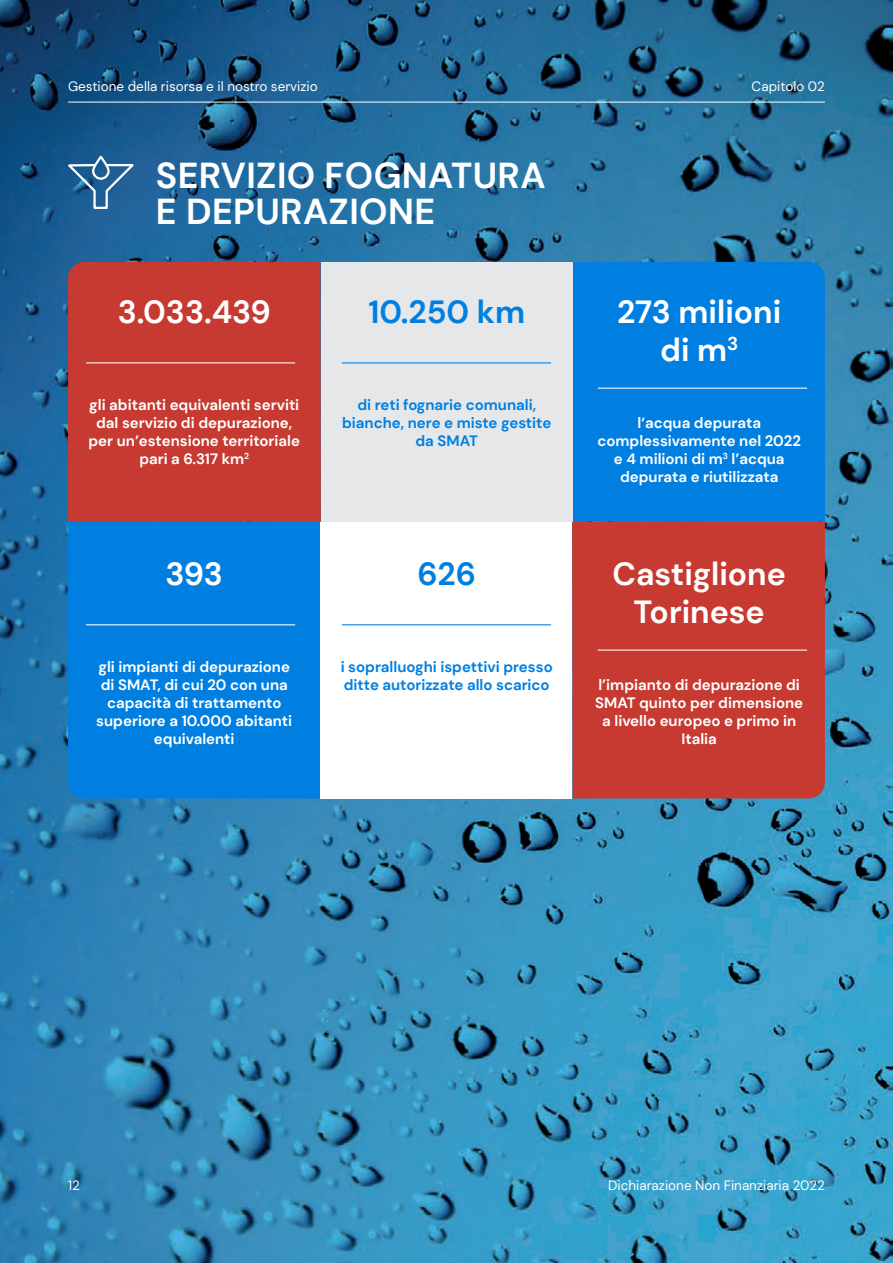
<style>
.page{position:relative;width:893px;height:1263px;background:#fff}
.page>*{position:absolute;margin:0;border:0;box-sizing:border-box;transform-origin:0 0}
.t1{font:700 36px/36px "DM Sans";letter-spacing:.01em;color:#fff}
.t2{font:700 31.95px/38.4px "DM Sans";color:#fff;text-align:center}
.t3{font:700 31.95px "DM Sans";color:#007fe1}
.t4{font:700 15px/18px "DM Sans";color:#fff;text-align:center}
.t5{font:700 15px/18px "DM Sans";color:#007fe1}
.t6{font:13.5px "DM Sans";color:#fff}
</style>
<div class="page">
<img style="left:0;top:0;width:893px;height:1263px">
<div style="left:92px;top:156px;width:18px;height:24px;border:2px solid #fff;border-radius:8px"></div>
<svg style="left:64px;top:163px;width:74px;height:47px;background:#3b73a2"></svg>
<div style="left:572px;top:262px;width:253px;height:260px;background:#007fe1"></div>
<div style="left:68px;top:262px;width:253px;height:260px;background:#c73a32"></div>
<div style="left:321px;top:262px;width:251px;height:260px;background:#e6e7e9"></div>
<div style="left:68px;top:522px;width:253px;height:276px;background:#007fe1"></div>
<div style="left:572px;top:522px;width:253px;height:276px;background:#c73a32"></div>
<div style="left:321px;top:522px;width:251px;height:276px;background:#fff"></div>
<hr style="left:86px;top:624px;width:209px;height:1px;background:#fff">
<hr style="left:342px;top:624px;width:209px;height:1px;background:#007fe1">
<hr style="left:598px;top:650px;width:209px;height:1px;background:#fff">
<hr style="left:86px;top:362px;width:209px;height:1px;background:#fff">
<hr style="left:342px;top:362px;width:209px;height:1px;background:#007fe1">
<hr style="left:598px;top:388px;width:209px;height:1px;background:#fff">
<hr style="left:68px;top:102px;width:757px;height:1px;background:#fff">
<p class="t6" style="left:68px;top:78px;width:251px">Gestione della risorsa e il nostro servizio</p>
<p class="t6" style="left:752px;top:78px;width:75px">Capitolo 02</p>
<h1 class="t1" style="left:156px;top:157px;width:391px">SERVIZIO FOGNATURA<br>E DEPURAZIONE</h1>
<h2 class="t2" style="left:118px;top:292px;width:155px">3.033.439</h2>
<h2 class="t3" style="left:368px;top:292px;width:158px">10.250 km</h2>
<h2 class="t2" style="left:617px;top:292px;width:166px">273 milioni di m<sup>3</sup></h2>
<p class="t4" style="left:89px;top:396px;width:213px">gli abitanti equivalenti serviti dal servizio di depurazione, per un’estensione territoriale pari a 6.317 km<sup>2</sup></p>
<p class="t5" style="left:342px;top:396px;width:211px;text-align:center">di reti fognarie comunali, bianche, nere e miste gestite da SMAT</p>
<p class="t4" style="left:597px;top:414px;width:205px">l‘acqua depurata complessivamente nel 2022 e 4 milioni di m<sup>3</sup> l’acqua depurata e riutilizzata</p>
<h2 class="t2" style="left:166px;top:554px;width:59px">393</h2>
<h2 class="t3" style="left:418px;top:553px;width:60px">626</h2>
<h2 class="t2" style="left:613px;top:554px;width:175px">Castiglione<br>Torinese</h2>
<p class="t4" style="left:96px;top:658px;width:197px">gli impianti di depurazione di SMAT, di cui 20 con una capacità di trattamento superiore a 10.000 abitanti equivalenti</p>
<p class="t5" style="left:341px;top:658px;width:214px">i sopralluoghi ispettivi presso ditte autorizzate allo scarico</p>
<p class="t4" style="left:595px;top:676px;width:210px">l’impianto di depurazione di<br>SMAT quinto per dimensione a livello europeo e primo in<br>Italia</p>
<p class="t6" style="left:68px;top:1177px;width:13px">12</p>
<p class="t6" style="left:608px;top:1177px;width:218px">Dichiarazione Non Finanziaria 2022</p>
</div>
